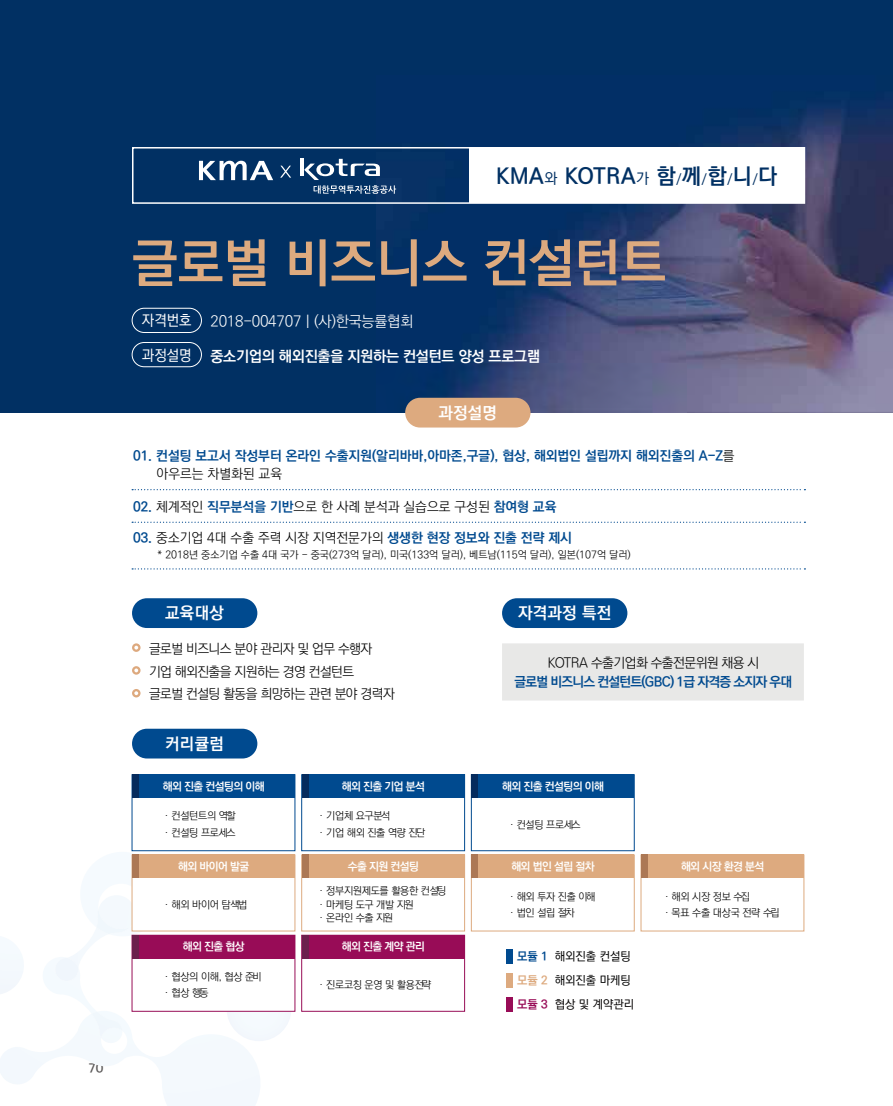
<style>
.page{position:relative;width:893px;height:1106px;background:#fff}
.page>*{position:absolute;margin:0;border:0;box-sizing:border-box;transform-origin:0 0}
.t1{font:700 52.5px "Ko Pub Dotum";color:#ddaa7f}
.t2{font:700 21.9px "Ko Pub Dotum";letter-spacing:.025em;color:#013063}
.t3{font:700 16.5px "Ko Pub Dotum";letter-spacing:.02em;color:#fff}
.t4{font:700 15px "Ko Pub Dotum";letter-spacing:-.015em;color:#fff}
.t5{font:300 15px "Ko Pub Dotum";letter-spacing:-.015em;color:#fff}
.t6{font:500 15px "Ko Pub Dotum";color:#fff;scale:.95 1}
.t7{font:300 13.5px/22.5px "Ko Pub Dotum";letter-spacing:-.04em;color:#000}
.t8{font:300 13.5px "Ko Pub Dotum";color:#000}
.t9{font:700 13.5px/18px "Ko Pub Dotum";color:#004a8f}
.t10{font:700 13.5px "Ko Pub Dotum";letter-spacing:-.06em;color:#004a8f}
.t11{font:12.75px "SD Gothic Neoa f Sm";color:#595757}
.t12{font:500 11.85px/23.9px "Ko Pub Dotum";color:#000}
.t13{font:700 11.25px "Ko Pub Dotum";letter-spacing:-.045em;color:#fff}
.t14{font:300 10.5px/16.5px "Ko Pub Dotum";letter-spacing:-.025em;color:#000}
.t15{font:300 10.5px "Ko Pub Dotum";color:#000}
.s1{font-weight:500;font-size:14.85px}
.s2{font-weight:500;font-size:12.45px}
.s3{font-weight:300;color:#000}
.s4{font-weight:700;color:#004a8f}
.s5{font-weight:700;color:#ddaa7f}
.s6{font-weight:700;color:#980c57}
.s7{color:#040000}
</style>
<div class="page">
<div style="left:227px;top:976px;width:64px;height:65px;background:#f4f9fd;border-radius:32px"></div>
<svg style="left:0;top:851px;width:265px;height:255px"></svg>
<div style="left:0;top:0;width:893px;height:412px;background:#013063"></div>
<img style="left:396px;top:101px;width:497px;height:311px">
<svg style="left:199px;top:161px;width:74px;height:19px"></svg>
<svg style="left:280px;top:166px;width:11px;height:12px"></svg>
<hr style="left:300px;top:159px;width:3px;height:17px;background:#fff">
<svg style="left:304px;top:159px;width:92px;height:35px"></svg>
<div style="left:132px;top:147px;width:673px;height:57px;border:2px solid #fff"></div>
<div style="left:469px;top:148px;width:335px;height:55px;background:#fff"></div>
<div style="left:132px;top:308px;width:70px;height:25px;border:1px solid #fff;border-radius:12px"></div>
<div style="left:132px;top:342px;width:70px;height:25px;border:1px solid #fff;border-radius:12px"></div>
<div style="left:405px;top:398px;width:125px;height:29px;background:#ddaa7f;border-radius:15px"></div>
<svg style="left:132px;top:489px;width:673px;height:1px"></svg>
<svg style="left:132px;top:521px;width:673px;height:2px"></svg>
<svg style="left:132px;top:568px;width:673px;height:1px"></svg>
<div style="left:506px;top:949px;width:6px;height:14px;background:#004a8f"></div>
<div style="left:506px;top:973px;width:6px;height:14px;background:#ddaa7f"></div>
<div style="left:506px;top:997px;width:6px;height:14px;background:#980c57"></div>
<svg style="left:132px;top:643px;width:9px;height:9px"></svg>
<svg style="left:132px;top:666px;width:9px;height:8px"></svg>
<svg style="left:132px;top:689px;width:9px;height:8px"></svg>
<div style="left:132px;top:598px;width:125px;height:30px;background:#004a8f;border-radius:15px"></div>
<div style="left:502px;top:598px;width:125px;height:30px;background:#004a8f;border-radius:15px"></div>
<div style="left:502px;top:643px;width:302px;height:57px;background:#e8e8e7"></div>
<div style="left:132px;top:728px;width:125px;height:30px;background:#004a8f;border-radius:15px"></div>
<div style="left:132px;top:935px;width:163px;height:76px;background:#fff"></div>
<div style="left:132px;top:935px;width:163px;height:23px;background:#980c57"></div>
<div style="left:301px;top:935px;width:164px;height:76px;border:1px solid #980e57"></div>
<div style="left:302px;top:935px;width:163px;height:23px;background:#980c57"></div>
<div style="left:302px;top:935px;width:7px;height:23px;background:#6c204d"></div>
<div style="left:132px;top:855px;width:163px;height:76px;background:#fff"></div>
<div style="left:132px;top:854px;width:163px;height:77px;border:1px solid #ddaa7f"></div>
<div style="left:132px;top:855px;width:163px;height:23px;background:#ddaa7f"></div>
<div style="left:301px;top:854px;width:164px;height:77px;border:1px solid #ddaa7f"></div>
<div style="left:302px;top:855px;width:163px;height:23px;background:#ddaa7f"></div>
<div style="left:471px;top:854px;width:163px;height:77px;border:1px solid #ddaa7f"></div>
<div style="left:471px;top:855px;width:163px;height:23px;background:#ddaa7f"></div>
<div style="left:641px;top:854px;width:163px;height:77px;border:1px solid #ddaa7f"></div>
<div style="left:641px;top:855px;width:163px;height:23px;background:#ddaa7f"></div>
<div style="left:132px;top:774px;width:163px;height:77px;border:1px solid #004a8f"></div>
<div style="left:132px;top:774px;width:163px;height:23px;background:#004a8f"></div>
<div style="left:301px;top:774px;width:164px;height:77px;border:1px solid #004a8f"></div>
<div style="left:302px;top:774px;width:163px;height:23px;background:#004a8f"></div>
<div style="left:471px;top:774px;width:163px;height:77px;border:1px solid #004a8f"></div>
<div style="left:471px;top:774px;width:163px;height:23px;background:#004a8f"></div>
<div style="left:132px;top:935px;width:7px;height:23px;background:#6c204d"></div>
<div style="left:132px;top:855px;width:7px;height:23px;background:#ac7855"></div>
<div style="left:302px;top:855px;width:7px;height:23px;background:#ac7855"></div>
<div style="left:132px;top:774px;width:7px;height:23px;background:#052b5d"></div>
<div style="left:302px;top:774px;width:7px;height:23px;background:#052b5d"></div>
<div style="left:471px;top:774px;width:7px;height:23px;background:#052b5d"></div>
<div style="left:471px;top:855px;width:7px;height:23px;background:#ac7855"></div>
<div style="left:641px;top:855px;width:7px;height:23px;background:#ac7855"></div>
<p class="t11" style="left:89px;top:1061px;width:16px">70</p>
<h2 class="t2" style="left:496px;top:165px;width:283px">KMA<span class="s1">와</span> KOTRA<span class="s1">가</span> 함<span class="s2">/</span>께<span class="s2">/</span>합<span class="s2">/</span>니<span class="s2">/</span>다</h2>
<h1 class="t1" style="left:132px;top:236px;width:536px">글로벌 비즈니스 컨설턴트</h1>
<h3 class="t6" style="left:142px;top:313px;width:54px">자격번호</h3>
<h3 class="t5" style="left:210px;top:314px;width:204px">2018-004707ㅣ(사)한국능률협회</h3>
<h3 class="t6" style="left:142px;top:348px;width:54px">과정설명</h3>
<h3 class="t4" style="left:210px;top:348px;width:331px">중소기업의 해외진출을 지원하는 컨설턴트 양성 프로그램</h3>
<h3 class="t3" style="left:438px;top:404px;width:60px">과정설명</h3>
<p class="t9" style="left:157px;top:447px;width:580px;text-indent:-23px">01. 컨설팅 보고서 작성부터 온라인 수출지원(알리바바,아마존,구글), 협상, 해외법인 설립까지 해외진출의 A-Z<span class="s3">를 아우르는 차별화된 교육</span></p>
<p class="t8" style="left:133px;top:500px;width:425px"><span class="s4">02.</span> 체계적인 <span class="s4">직무분석을 기반</span>으로 한 사례 분석과 실습으로 구성된 <span class="s4">참여형 교육</span></p>
<p class="t8" style="left:133px;top:531px;width:440px"><span class="s4">03.</span> 중소기업 4대 수출 주력 시장 지역전문가의 <span class="s4">생생한 현장 정보와 진출 전략 제시</span></p>
<p class="t15" style="left:158px;top:549px;width:475px">* 2018년 중소기업 수출 4대 국가 - 중국(273억 달러), 미국(133억 달러), 베트남(115억 달러), 일본(107억 달러)</p>
<h3 class="t3" style="left:165px;top:605px;width:60px">교육대상</h3>
<h3 class="t3" style="left:518px;top:605px;width:95px">자격과정 특전</h3>
<p class="t7" style="left:548px;top:651px;width:213px">KOTRA 수출기업화 수출전문위원 채용 시</p>
<p class="t10" style="left:515px;top:675px;width:279px">글로벌 비즈니스 컨설턴트(GBC) 1급 자격증 소지자 우대</p>
<p class="t7" style="left:149px;top:638px;width:247px">글로벌 비즈니스 분야 관리자 및 업무 수행자 기업 해외진출을 지원하는 경영 컨설턴트<br>글로벌 컨설팅 활동을 희망하는 관련 분야 경력자</p>
<h3 class="t3" style="left:165px;top:735px;width:60px">커리큘럼</h3>
<p class="t13" style="left:163px;top:780px;width:103px">해외 진출 컨설팅의 이해</p>
<p class="t13" style="left:342px;top:780px;width:85px">해외 진출 기업 분석</p>
<p class="t13" style="left:502px;top:780px;width:103px">해외 진출 컨설팅의 이해</p>
<p class="t14" style="left:164px;top:808px;width:73px">· 컨설턴트의 역할 · 컨설팅 프로세스</p>
<p class="t14" style="left:319px;top:808px;width:108px">· 기업체 요구분석<br>· 기업 해외 진출 역량 진단</p>
<p class="t14" style="left:509px;top:816px;width:73px">· 컨설팅 프로세스</p>
<p class="t13" style="left:178px;top:861px;width:73px">해외 바이어 발굴</p>
<p class="t13" style="left:348px;top:861px;width:73px">수출 지원 컨설팅</p>
<p class="t13" style="left:511px;top:861px;width:85px">해외 법인 설립 절차</p>
<p class="t13" style="left:681px;top:861px;width:85px">해외 시장 환경 분석</p>
<p class="t14" style="left:664px;top:888px;width:117px">· 해외 시장 정보 수집<br>· 목표 수출 대상국 전략 수립</p>
<p class="t14" style="left:319px;top:884px;width:129px;line-height:13.5px">· 정부지원제도를 활용한 컨설팅 · 마케팅 도구 개발 지원<br>· 온라인 수출 지원</p>
<p class="t14" style="left:509px;top:888px;width:87px">· 해외 투자 진출 이해 · 법인 설립 절차</p>
<p class="t14" style="left:164px;top:896px;width:84px">· 해외 바이어 탐색법</p>
<p class="t13" style="left:183px;top:941px;width:63px">해외 진출 협상</p>
<p class="t13" style="left:342px;top:941px;width:85px">해외 진출 계약 관리</p>
<p class="t14" style="left:164px;top:968px;width:99px">· 협상의 이해, 협상 준비 · 협상 행동</p>
<p class="t14" style="left:319px;top:976px;width:114px">· 진로코칭 운영 및 활용전략</p>
<p class="t12" style="left:517px;top:944px;width:119px"><span class="s4">모듈 1</span> 해외진출 컨설팅 <span class="s5">모듈 2</span> 해외진출 마케팅 <span class="s6">모듈 3</span> <span class="s7">협상 및 계약관리</span></p>
</div>
